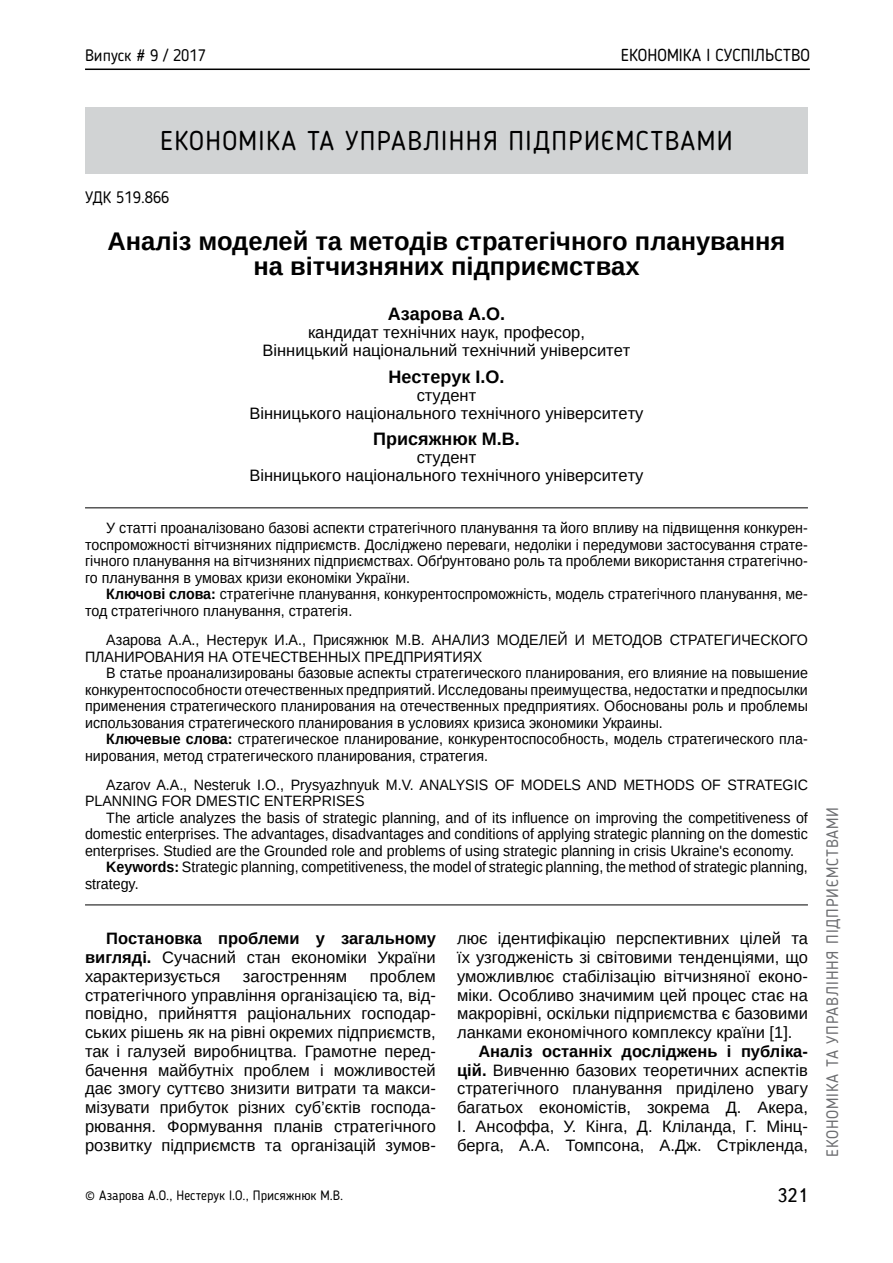
<style>
.page{position:relative;width:893px;height:1263px;background:#fff}
.page>*{position:absolute;margin:0;border:0;box-sizing:border-box;transform-origin:0 0}
.t1{font:27px "Blogger Sans";letter-spacing:.05em;color:#000}
.t2{font:700 25.5px/25.5px "Arimo";color:#000;text-align:center}
.t3{font:19.5px "Ukrainian Text";color:#000}
.t4{font:700 18px "Arimo";color:#000}
.t5{font:17.25px "Blogger Sans";color:#000}
.t6{font:16.5px/18.8px "Arimo";color:#000;text-align:justify}
.t7{font:16.5px "Blogger Sans";letter-spacing:.05em;color:#6d6e71}
.t8{font:16.5px "Blogger Sans";color:#000}
.t9{font:15px/16.5px "Arimo";color:#000;scale:.95 1}
.t10{font:13.5px "Blogger Sans";color:#000}
.s1{font-weight:700}
</style>
<div class="page">
<hr style="left:85px;top:69px;width:725px;height:1px;background:#000">
<hr style="left:85px;top:507px;width:723px;height:1px;background:#000">
<hr style="left:85px;top:904px;width:723px;height:1px;background:#000">
<div style="left:85px;top:107px;width:723px;height:66px;background:#d1d3d4"></div>
<p class="t8" style="left:85px;top:45px;width:122px">Випуск # 9 / 2017</p>
<p class="t5" style="left:621px;top:45px;width:190px">ЕКОНОМІКА І СУСПІЛЬСТВО</p>
<h1 class="t1" style="left:160px;top:125px;width:574px">ЕКОНОМІКА ТА УПРАВЛІННЯ ПІДПРИЄМСТВАМИ</h1>
<p class="t8" style="left:85px;top:188px;width:86px">УДК 519.866</p>
<h2 class="t2" style="left:107px;top:229px;width:679px">Аналіз моделей та методів стратегічного планування на вітчизняних підприємствах</h2>
<p class="t4" style="left:388px;top:302px;width:119px">Азарова А.О.</p>
<p class="t6" style="left:262px;top:324px;width:370px;line-height:18px;text-align:center">кандидат технічних наук, професор,<br>Вінницький національний технічний університет</p>
<p class="t4" style="left:389px;top:364px;width:117px">Нестерук І.О.</p>
<p class="t6" style="left:249px;top:386px;width:396px;line-height:18px;text-align:center">студент<br>Вінницького національного технічного університету</p>
<p class="t4" style="left:373px;top:427px;width:148px">Присяжнюк М.В.</p>
<p class="t6" style="left:249px;top:449px;width:396px;line-height:18px;text-align:center">студент<br>Вінницького національного технічного університету</p>
<p class="t9" style="left:85px;top:520px;width:762px;text-align:justify;text-indent:21px">У статті проаналізовано базові аспекти стратегічного планування та його впливу на підвищення конкурен&shy;тоспроможності вітчизняних підприємств. Досліджено переваги, недоліки і передумови застосування страте&shy;гічного планування на вітчизняних підприємствах. Обґрунтовано роль та проблеми використання стратегічно&shy;го планування в умовах кризи економіки України.</p>
<p class="t9" style="left:85px;top:586px;width:762px;text-indent:21px"><span class="s1">Ключові слова:</span> стратегічне планування, конкурентоспроможність, модель стратегічного планування, ме&shy;тод стратегічного планування, стратегія.</p>
<p class="t9" style="left:85px;top:632px;width:762px;text-indent:21px">Азарова А.А., Нестерук И.А., Присяжнюк М.В. АНАЛИЗ МОДЕЛЕЙ И МЕТОДОВ СТРАТЕГИЧЕСКОГО<br>ПЛАНИРОВАНИЯ НА ОТЕЧЕСТВЕННЫХ ПРЕДПРИЯТИЯХ</p>
<p class="t9" style="left:85px;top:665px;width:762px;text-align:justify;text-indent:21px">В статье проанализированы базовые аспекты стратегического планирования, его влияние на повышение конкурентоспособности отечественных предприятий. Исследованы преимущества, недостатки и предпосылки применения стратегического планирования на отечественных предприятиях. Обоснованы роль и проблемы использования стратегического планирования в условиях кризиса экономики Украины.</p>
<p class="t9" style="left:85px;top:731px;width:762px;text-indent:21px"><span class="s1">Ключевые слова:</span> стратегическое планирование, конкурентоспособность, модель стратегического пла&shy;нирования, метод стратегического планирования, стратегия.</p>
<p class="t9" style="left:85px;top:776px;width:762px;text-indent:21px">Azarov A.A., Nesteruk I.O., Prysyazhnyuk M.V. ANALYSIS OF MODELS AND METHODS OF STRATEGIC<br>PLANNING FOR DMESTIC ENTERPRISES</p>
<p class="t9" style="left:106px;top:809px;width:740px">The article analyzes the basis of strategic planning, and of its influence on improving the competitiveness of</p>
<p class="t9" style="left:85px;top:826px;width:762px">domestic enterprises. The advantages, disadvantages and conditions of applying strategic planning on the domestic</p>
<p class="t9" style="left:85px;top:842px;width:748px">enterprises. Studied are the Grounded role and problems of using strategic planning in crisis Ukraine's economy.</p>
<p class="t9" style="left:106px;top:859px;width:740px"><span class="s1">Keywords:</span> Strategic planning, competitiveness, the model of strategic planning, the method of strategic planning,</p>
<p class="t9" style="left:85px;top:875px;width:58px">strategy.</p>
<p class="t6" style="left:85px;top:929px;width:352px;text-indent:21px"><span class="s1">Постановка проблеми у загальному вигляді.</span> Сучасний стан економіки України характеризується</p>
<p class="t6" style="left:85px;top:967px;width:352px;text-indent:285px">проблем стратегічного управління організацією та, від&shy;повідно, прийняття раціональних господар&shy;ських рішень як на рівні окремих підприємств, так і галузей виробництва. Грамотне перед&shy;бачення майбутніх проблем і можливостей дає змогу суттєво знизити витрати та макси&shy;мізувати прибуток різних суб’єктів господа&shy;рювання. Формування планів стратегічного розвитку підприємств та організацій зумов-</p>
<p class="t6" style="left:243px;top:967px;width:106px">загостренням</p>
<p class="t10" style="left:85px;top:1187px;width:260px">© Азарова А.О., Нестерук І.О., Присяжнюк М.В.</p>
<p class="t6" style="left:457px;top:929px;width:352px">лює ідентифікацію перспективних цілей та їх узгодженість зі світовими тенденціями, що уможливлює стабілізацію вітчизняної еконо&shy;міки. Особливо значимим цей процес стає на макрорівні, оскільки підприємства є базовими ланками економічного комплексу країни [1].</p>
<p class="t6" style="left:457px;top:1042px;width:352px;text-indent:21px"><span class="s1">Аналіз останніх досліджень і публіка&shy;цій.</span> Вивченню базових теоретичних аспектів стратегічного планування приділено увагу багатьох економістів, зокрема Д. Акера, І. Ансоффа, У. Кінга, Д. Кліланда, Г. Мінц&shy;берга, А.А. Томпсона, А.Дж. Стрікленда,</p>
<h3 class="t3" style="left:777px;top:1185px;width:32px">321</h3>
<p class="t7" style="left:822px;top:1157px;width:351px;rotate:-90deg">ЕКОНОМІКА ТА УПРАВЛІННЯ ПІДПРИЄМСТВАМИ</p>
</div>
